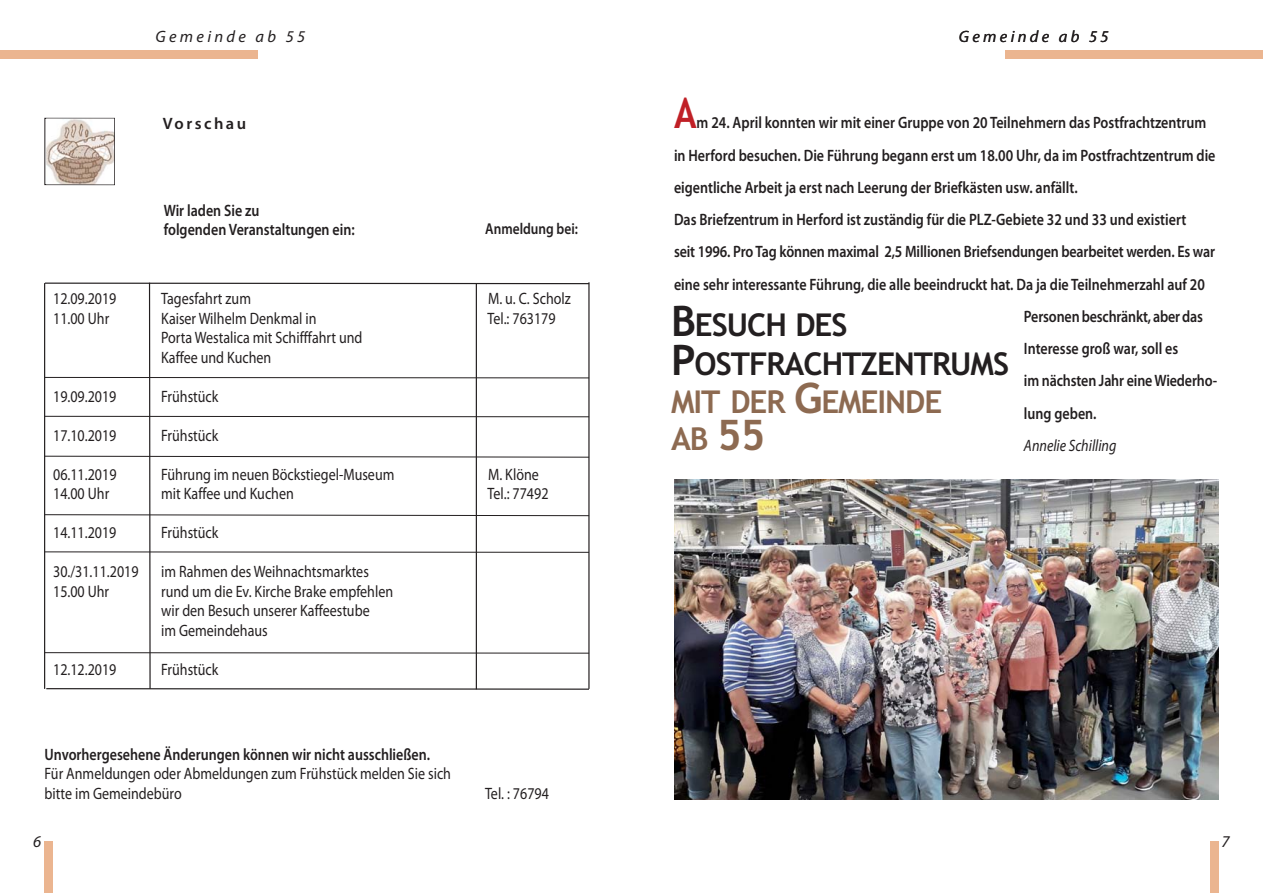
<style>
.page{position:relative;width:1263px;height:893px;background:#fff}
.page>*{position:absolute;margin:0;border:0;box-sizing:border-box;transform-origin:0 0}
.t1{font:700 42px "Trebuchet MS";color:#c02026;scale:.85 1}
.t2{font:700 31.5px/38px "Trebuchet MS";letter-spacing:-.035em;color:#231f20}
.t3{font:600 16.5px/18.8px "Myriad Pro";color:#231f20;scale:.85 1}
.t4{font:16.5px/19.5px "Myriad Pro";color:#231f20;scale:.85 1}
.t5{font:italic 16.5px "Myriad Pro";letter-spacing:.2em;color:#231f20}
.t6{font:italic 16.5px "Myriad Pro";color:#231f20;scale:.85 1}
.t7{font:600 16.5px "Myriad Pro";letter-spacing:.15em;color:#231f20}
.t8{font:600 15.75px "Myriad Pro";color:#231f20;scale:.85 1}
.s1{font-size:42px}
.s2{color:#8d6a51}
.s3{font-size:42px;color:#8d6a51}
</style>
<div class="page">
<div style="left:45px;top:842px;width:8px;height:51px;background:#ebb590"></div>
<div style="left:0;top:50px;width:257px;height:8px;background:#ebb590"></div>
<div style="left:45px;top:118px;width:70px;height:67px;border:1px solid #231f20"></div>
<img style="left:46px;top:118px;width:68px;height:66px">
<svg style="left:45px;top:282px;width:545px;height:408px"></svg>
<hr style="left:588px;top:282px;width:1px;height:407px;background:#231f20">
<hr style="left:476px;top:283px;width:1px;height:406px;background:#231f20">
<div style="left:1006px;top:50px;width:257px;height:8px;background:#ebb590"></div>
<div style="left:1210px;top:842px;width:8px;height:51px;background:#ebb590"></div>
<hr style="left:44px;top:283px;width:1px;height:406px;background:#231f20">
<img style="left:674px;top:479px;width:544px;height:321px">
<p class="t5" style="left:156px;top:30px;width:151px">Gemeinde ab 55</p>
<p class="t7" style="left:163px;top:118px;width:85px">Vorschau</p>
<p class="t3" style="left:164px;top:202px;width:226px">Wir laden Sie zu<br>folgenden Veranstaltungen ein:</p>
<p class="t8" style="left:485px;top:223px;width:110px">Anmeldung bei:</p>
<p class="t4" style="left:53px;top:290px;width:76px">12.09.2019</p>
<p class="t4" style="left:161px;top:290px;width:107px">Tagesfahrt zum</p>
<p class="t4" style="left:488px;top:290px;width:99px">M. u. C. Scholz</p>
<p class="t4" style="left:53px;top:310px;width:68px">11.00 Uhr</p>
<p class="t4" style="left:161px;top:310px;width:184px">Kaiser Wilhelm Denkmal in</p>
<p class="t4" style="left:488px;top:310px;width:82px">Tel.: 763179</p>
<p class="t4" style="left:161px;top:329px;width:238px">Porta Westalica mit Schifffahrt und<br>Kaffee und Kuchen</p>
<p class="t4" style="left:53px;top:388px;width:76px">19.09.2019</p>
<p class="t4" style="left:161px;top:388px;width:69px">Frühstück</p>
<p class="t4" style="left:53px;top:427px;width:76px">17.10.2019</p>
<p class="t4" style="left:161px;top:427px;width:69px">Frühstück</p>
<p class="t4" style="left:53px;top:466px;width:76px">06.11.2019</p>
<p class="t4" style="left:161px;top:466px;width:276px">Führung im neuen Böckstiegel-Museum</p>
<p class="t4" style="left:488px;top:466px;width:61px">M. Klöne</p>
<p class="t4" style="left:53px;top:485px;width:67px">14.00 Uhr</p>
<p class="t4" style="left:161px;top:485px;width:158px">mit Kaffee und Kuchen</p>
<p class="t4" style="left:488px;top:485px;width:73px">Tel.: 77492</p>
<p class="t4" style="left:53px;top:524px;width:76px">14.11.2019</p>
<p class="t4" style="left:161px;top:524px;width:69px">Frühstück</p>
<p class="t4" style="left:53px;top:563px;width:102px">30./31.11.2019</p>
<p class="t4" style="left:161px;top:563px;width:246px">im Rahmen des Weihnachtsmarktes</p>
<p class="t4" style="left:53px;top:583px;width:67px">15.00 Uhr</p>
<p class="t4" style="left:161px;top:583px;width:274px">rund um die Ev. Kirche Brake empfehlen wir den Besuch unserer Kaffeestube<br>im Gemeindehaus</p>
<p class="t4" style="left:53px;top:661px;width:76px">12.12.2019</p>
<p class="t4" style="left:161px;top:661px;width:69px">Frühstück</p>
<p class="t3" style="left:45px;top:746px;width:455px">Unvorhergesehene Änderungen können wir nicht ausschließen.</p>
<p class="t4" style="left:45px;top:765px;width:480px">Für Anmeldungen oder Abmeldungen zum Frühstück melden Sie sich bitte im Gemeindebüro</p>
<p class="t5" style="left:33px;top:835px;width:10px">6</p>
<p class="t4" style="left:485px;top:785px;width:77px">Tel. : 76794</p>
<p class="t5" style="left:959px;top:30px;width:151px">Gemeinde ab 55</p>
<h1 class="t1" style="left:674px;top:89px;width:28px">A</h1>
<p class="t3" style="left:697px;top:115px;width:601px">m 24. April konnten wir mit einer Gruppe von 20 Teilnehmern das Postfrachtzentrum</p>
<p class="t3" style="left:674px;top:147px;width:639px">in Herford besuchen. Die Führung begann erst um 18.00 Uhr, da im Postfrachtzentrum die</p>
<p class="t3" style="left:674px;top:179px;width:476px">eigentliche Arbeit ja erst nach Leerung der Briefkästen usw. anfällt.</p>
<p class="t3" style="left:674px;top:212px;width:604px">Das Briefzentrum in Herford ist zuständig für die PLZ-Gebiete 32 und 33 und existiert</p>
<p class="t3" style="left:674px;top:244px;width:638px">seit 1996. Pro Tag können maximal 2,5 Millionen Briefsendungen bearbeitet werden. Es war</p>
<p class="t3" style="left:674px;top:276px;width:626px">eine sehr interessante Führung, die alle beeindruckt hat. Da ja die Teilnehmerzahl auf 20</p>
<p class="t3" style="left:1024px;top:308px;width:212px">Personen beschränkt, aber das</p>
<p class="t3" style="left:1024px;top:341px;width:183px">Interesse groß war, soll es</p>
<p class="t3" style="left:1024px;top:373px;width:229px">im nächsten Jahr eine Wiederho-</p>
<p class="t3" style="left:1024px;top:405px;width:87px">lung geben.</p>
<p class="t6" style="left:1024px;top:439px;width:110px">Annelie Schilling</p>
<h2 class="t2" style="left:671px;top:306px;width:340px"><span class="s1">B</span>ESUCH DES<br><span class="s1">P</span>OSTFRACHTZENTRUMS<br><span class="s2">MIT DER</span> <span class="s3">G</span><span class="s2">EMEINDE<br>AB</span> <span class="s3">55</span></h2>
<p class="t5" style="left:1221px;top:835px;width:10px">7</p>
</div>
